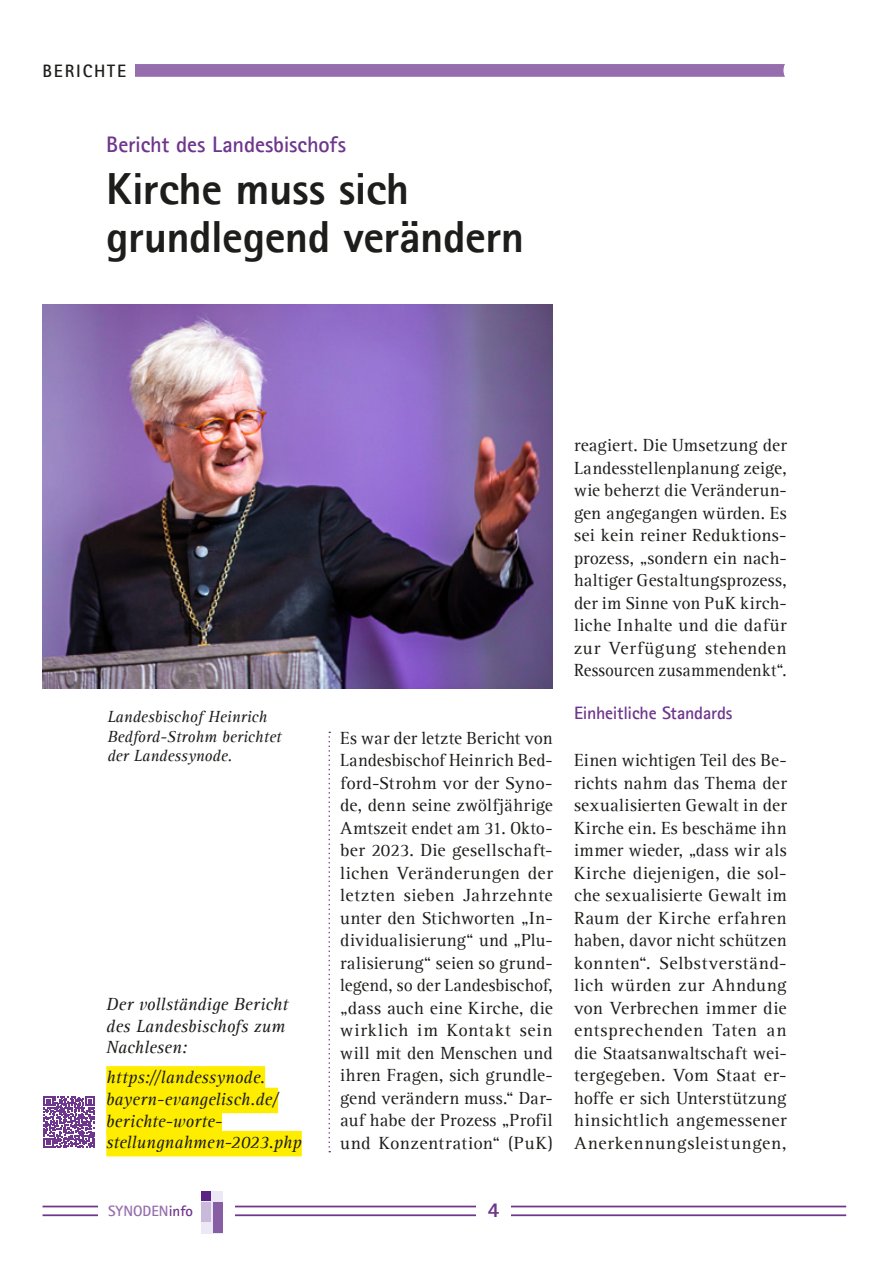
<style>
.page{position:relative;width:893px;height:1263px;background:#fff}
.page>*{position:absolute;margin:0;border:0;box-sizing:border-box;transform-origin:0 0}
.üs_gross{font:800 45px/48px "Agfa Rotis Sans Serif";letter-spacing:-.01em;color:#1d1d1b}
.SubHead{font:700 22.5px "Agfa Rotis Sans Serif";letter-spacing:-.01em;color:#6e368c}
.t1{font:800 21px "Agfa Rotis Sans Serif";color:#6e368c}
.Fließtext_l{font:18px/22.5px "Agfa Rotis Serif";letter-spacing:.02em;color:#1d1d1b;text-align:justify}
.Hinweis{font:italic 18px/21.6px "Agfa Rotis Serif";color:#1d1d1b}
.ZwÜ{font:700 18px "Agfa Rotis Sans Serif";letter-spacing:-.015em;color:#6e368c}
.Rubriktitel{font:700 18px "Agfa Rotis Sans Serif";letter-spacing:.1em;color:#1d1d1b}
.BU{font:italic 16.5px/19.8px "Agfa Rotis Serif";color:#1d1d1b}
.t2{font:700 15px "Agfa Rotis Sans Serif";color:#966ead}
.s1{color:#6e368c}
</style>
<div class="page">
<div style="left:106px;top:64px;width:681px;height:13px;background:#966ead"></div>
<div style="left:783px;top:56px;width:30px;height:29px;background:#fff;border-radius:50%"></div>
<hr style="left:43px;top:1205px;width:803px;height:2px;background:#6e368c">
<hr style="left:43px;top:1214px;width:803px;height:2px;background:#6e368c">
<div style="left:99px;top:1183px;width:136px;height:56px;background:#fff"></div>
<div style="left:201px;top:1191px;width:22px;height:42px;background:#ede8f5"></div>
<div style="left:213px;top:1202px;width:10px;height:31px;background:#875ea3"></div>
<div style="left:201px;top:1202px;width:10px;height:20px;background:#c9badb"></div>
<div style="left:201px;top:1191px;width:10px;height:9px;background:#5c2482"></div>
<div style="left:476px;top:1201px;width:34px;height:17px;background:#fff"></div>
<div style="left:43px;top:56px;width:92px;height:29px;background:#fff"></div>
<svg style="left:328px;top:732px;width:2px;height:420px"></svg>
<img style="left:43px;top:304px;width:510px;height:385px">
<div style="left:106px;top:1066px;width:159px;height:25px;background:#ffed00"></div>
<div style="left:106px;top:1088px;width:172px;height:25px;background:#ffed00"></div>
<div style="left:106px;top:1109px;width:116px;height:26px;background:#ffed00"></div>
<div style="left:106px;top:1131px;width:196px;height:25px;background:#ffed00"></div>
<svg style="left:44px;top:1096px;width:51px;height:52px"></svg>
<p class="Rubriktitel" style="left:43px;top:59px;width:85px">BERICHTE</p>
<p class="SubHead" style="left:106px;top:130px;width:241px">Bericht des Landesbischofs</p>
<p class="üs_gross" style="left:106px;top:164px;width:419px">Kirche muss sich grundlegend verändern</p>
<p class="BU" style="left:107px;top:707px;width:175px">Landesbischof Heinrich<br>Bedford-Strohm berichtet der Landessynode.</p>
<p class="Hinweis" style="left:106px;top:994px;width:183px">Der vollständige Bericht des Landesbischofs zum<br>Nachlesen:</p>
<p class="Hinweis" style="left:106px;top:1067px;width:197px">https://landessynode. bayern-evangelisch.de/ berichte-worte&shy;stellungnahmen-2023.php</p>
<p class="Fließtext_l" style="left:340px;top:727px;width:214px">Es war der letzte Bericht von Landesbischof Heinrich Bed&shy;ford-Strohm vor der Syno&shy;de, denn seine zwölfjährige Amtszeit endet am 31. Okto&shy;ber 2023. Die gesellschaft&shy;lichen Veränderungen der letzten sieben Jahrzehnte unter den Stichworten „In&shy;dividualisierung“ und „Plu&shy;ralisierung“ seien so grund&shy;legend, so der Landesbischof, „dass auch eine Kirche, die wirklich im Kontakt sein will mit den Menschen und ihren Fragen, sich grundle&shy;gend verändern muss.“ Dar&shy;auf habe der Prozess „Profil und Konzentration“ (PuK)</p>
<p class="t2" style="left:108px;top:1201px;width:87px">SYNODEN<span class="s1">info</span></p>
<p class="t1" style="left:488px;top:1196px;width:13px">4</p>
<p class="Fließtext_l" style="left:574px;top:434px;width:214px">reagiert. Die Umsetzung der Landesstellenplanung zeige, wie beherzt die Veränderun&shy;gen angegangen würden. Es sei kein reiner Reduktions&shy;prozess, „sondern ein nach&shy;haltiger Gestaltungsprozess, der im Sinne von PuK kirch&shy;liche Inhalte und die dafür zur Verfügung stehenden Ressourcen zusammendenkt“.</p>
<p class="ZwÜ" style="left:574px;top:701px;width:160px">Einheitliche Standards</p>
<p class="Fließtext_l" style="left:574px;top:749px;width:214px">Einen wichtigen Teil des Be&shy;richts nahm das Thema der sexualisierten Gewalt in der Kirche ein. Es beschäme ihn immer wieder, „dass wir als Kirche diejenigen, die sol&shy;che sexualisierte Gewalt im Raum der Kirche erfahren haben, davor nicht schützen konnten“. Selbstverständ&shy;lich würden zur Ahndung von Verbrechen immer die entsprechenden Taten an die Staatsanwaltschaft wei&shy;tergegeben. Vom Staat er&shy;hoffe er sich Unterstützung hinsichtlich angemessener Anerkennungsleistungen,</p>
</div>
